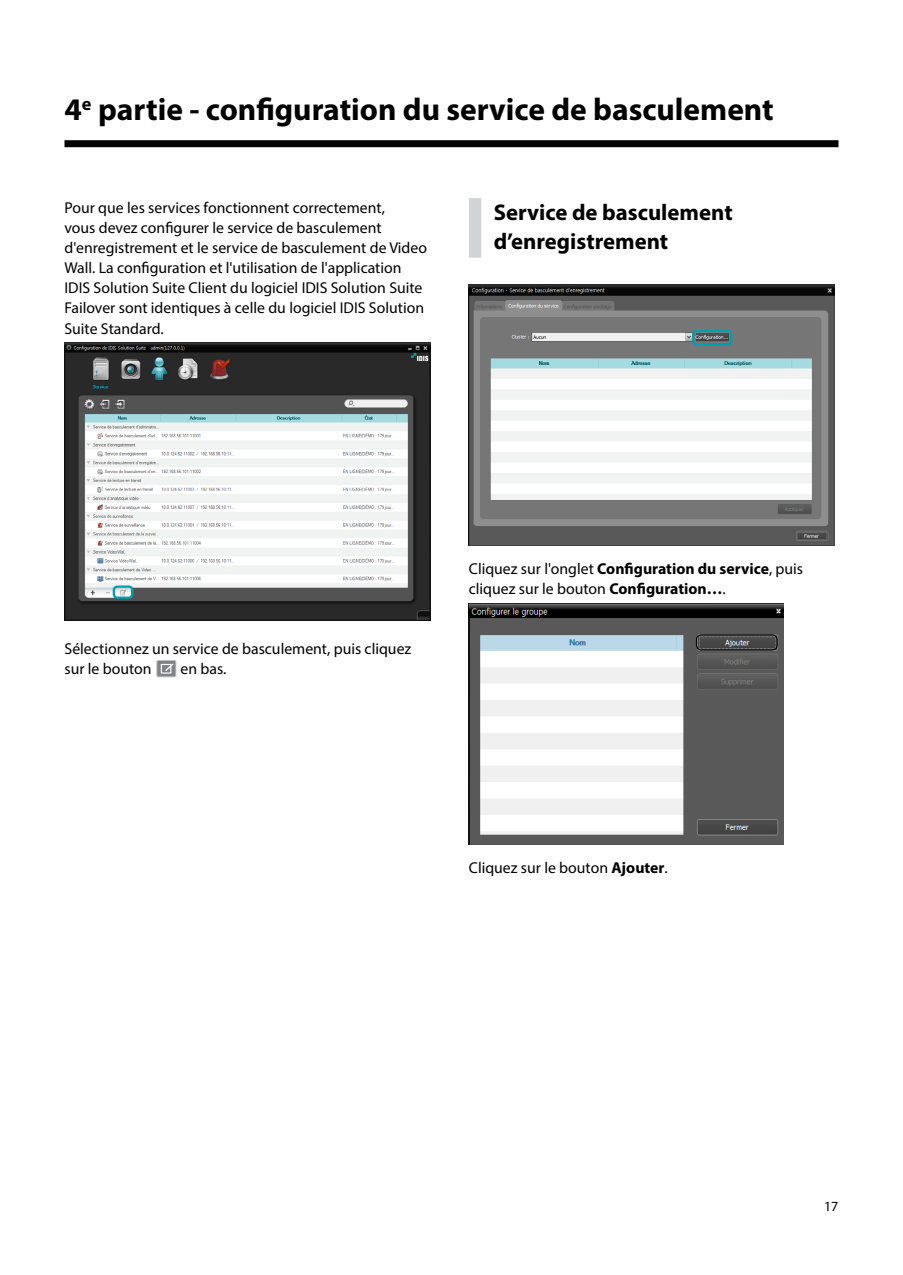
<style>
.page{position:relative;width:903px;height:1275px;background:#fff}
.page>*{position:absolute;margin:0;border:0;box-sizing:border-box;transform-origin:0 0}
.t1{font:700 31.5px "Myriad Pro";color:#000}
.t2{font:700 22.75px/29.8px "Myriad Pro";color:#000}
.t3{font:15.75px/20.1px "Myriad Pro";color:#000}
.t4{font:14px "Myriad Pro";color:#000}
.s1{font-weight:700}
</style>
<div class="page">
<div style="left:64px;top:140px;width:774px;height:7px;background:#000"></div>
<img style="left:64px;top:343px;width:366px;height:278px">
<div style="left:113px;top:585px;width:20px;height:14px;border:2px solid #00a0af;border-radius:3px"></div>
<svg style="left:157px;top:660px;width:19px;height:17px"></svg>
<div style="left:156px;top:660px;width:20px;height:17px;border:1px solid #bcbec0"></div>
<svg style="left:161px;top:664px;width:12px;height:10px"></svg>
<div style="left:469px;top:198px;width:12px;height:60px;background:#d1d3d4"></div>
<img style="left:469px;top:284px;width:365px;height:261px">
<div style="left:692px;top:330px;width:40px;height:15px;border:2px solid #00a0af;border-radius:4px"></div>
<img style="left:469px;top:603px;width:315px;height:242px">
<div style="left:696px;top:635px;width:81px;height:15px;border:1px solid #000;border-radius:5px"></div>
<h1 class="t1" style="left:64px;top:89px;width:711px">4<sup>e</sup> partie - configuration du service de basculement</h1>
<p class="t3" style="left:64px;top:197px;width:364px">Pour que les services fonctionnent correctement,<br>vous devez configurer le service de basculement d'enregistrement et le service de basculement de Video Wall. La configuration et l'utilisation de l'application IDIS Solution Suite Client du logiciel IDIS Solution Suite Failover sont identiques à celle du logiciel IDIS Solution Suite Standard.</p>
<h2 class="t2" style="left:494px;top:196px;width:240px">Service de basculement d’enregistrement</h2>
<p class="t3" style="left:64px;top:638px;width:348px">Sélectionnez un service de basculement, puis cliquez sur le bouton</p>
<p class="t3" style="left:180px;top:658px;width:47px">en bas.</p>
<p class="t3" style="left:469px;top:558px;width:336px">Cliquez sur l'onglet <span class="s1">Configuration du service</span>, puis cliquez sur le bouton <span class="s1">Configuration…</span>.</p>
<p class="t3" style="left:469px;top:857px;width:200px">Cliquez sur le bouton <span class="s1">Ajouter</span>.</p>
<p class="t4" style="left:824px;top:1198px;width:16px">17</p>
</div>
